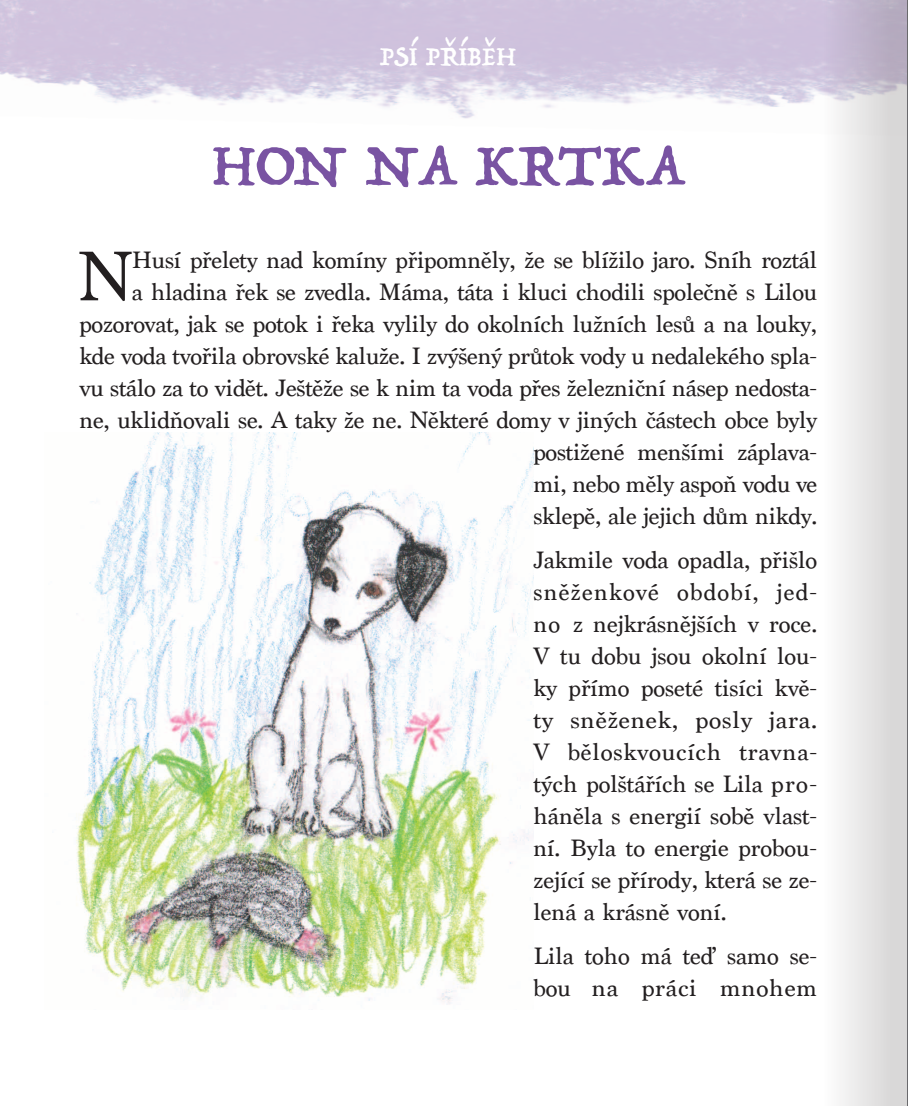
<style>
.page{position:relative;width:908px;height:1106px;background:#fff}
.page>*{position:absolute;margin:0;border:0;box-sizing:border-box;transform-origin:0 0}
.t1{font:73.2px "Marion";color:#231f20}
.t2{font:66px "Trattatello";letter-spacing:-.005em;color:#7953a2}
.t3{font:30px "Trattatello";color:#fff}
.t4{font:25px/32px "Marion";letter-spacing:-.01em;color:#231f20;text-align:right}
</style>
<div class="page">
<img style="left:76px;top:432px;width:457px;height:572px">
<svg style="left:802px;top:0;width:104px;height:1106px"></svg>
<hr style="left:906px;top:0;width:1px;height:1106px;background:#69696c">
<p class="t3" style="left:379px;top:37px;width:77px">PSÍ PŘÍBĚH</p>
<h2 class="t2" style="left:211px;top:123px;width:475px">HON NA KRTKA</h2>
<p class="t4" style="left:79px;top:244px;width:739px">Husí přelety nad komíny připomněly, že se blížilo jaro. Sníh roztál<br>a hladina řek se zvedla. Máma, táta i kluci chodili společně s Lilou pozorovat, jak se potok i řeka vylily do okolních lužních lesů a na louky, kde voda tvořila obrovské kaluže. I zvýšený průtok vody u nedalekého spla&shy;vu stálo za to vidět. Ještěže se k nim ta voda přes železniční násep nedosta&shy;ne, uklidňovali se. A taky že ne. Některé domy v jiných částech obce byly postižené menšími záplava-<br>mi, nebo měly aspoň vodu ve<br>sklepě, ale jejich dům nikdy.</p>
<p class="t4" style="left:533px;top:544px;width:285px;text-align:justify">Jakmile voda opadla, přišlo sněženkové období, jed&shy;no z nejkrásnějších v roce.<br>V tu dobu jsou okolní lou&shy;ky přímo poseté tisíci kvě&shy;ty sněženek, posly jara.<br>V běloskvoucích travna&shy;tých polštářích se Lila pro&shy;háněla s energií sobě vlast&shy;ní. Byla to energie probou&shy;zející se přírody, která se ze&shy;lená a krásně voní.</p>
<p class="t4" style="left:533px;top:940px;width:285px;text-align:left">Lila toho má teď samo se&shy;bou na práci mnohem</p>
<h1 class="t1" style="left:78px;top:233px;width:56px">N</h1>
</div>
